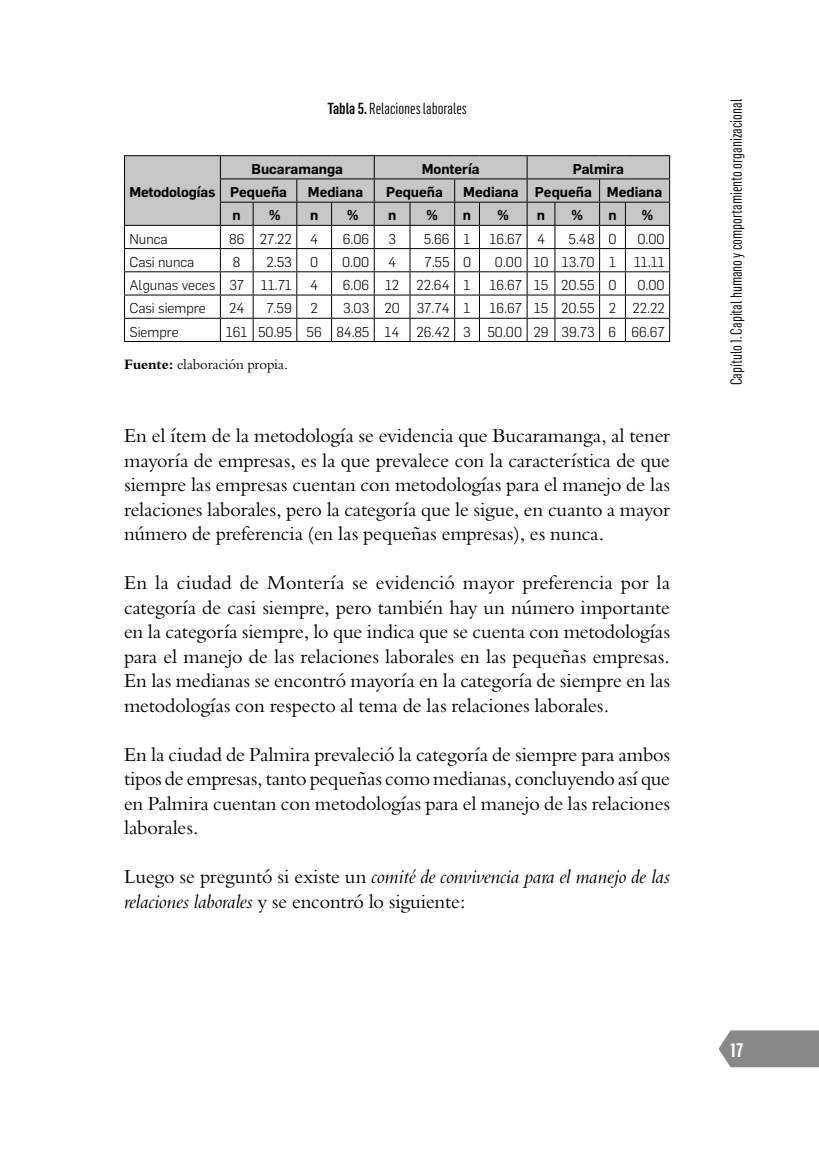
<style>
.page{position:relative;width:819px;height:1166px;background:#fff}
.page>*{position:absolute;margin:0;border:0;box-sizing:border-box;transform-origin:0 0}
.t1{font:19.25px/24.5px "Borgia Pro";color:#000;text-align:justify}
.t2{font:italic 19.25px/24.5px "Borgia Pro";color:#000}
.t3{font:600 19.25px "Flama Condensed";color:#fff}
.t4{font:15.75px "Flama Condensed";color:#000}
.t5{font:300 14px "Flama";color:#000}
.t6{font:600 14px "Flama";color:#000}
.t7{font:14px "Borgia Pro";letter-spacing:.005em;color:#000}
.s1{font-weight:500}
.s2{font-weight:700}
.s3{font-style:normal}
</style>
<div class="page">
<svg style="left:124px;top:155px;width:546px;height:187px"></svg>
<hr style="left:625px;top:341px;width:45px;height:1px;background:#000">
<svg style="left:718px;top:1030px;width:101px;height:37px"></svg>
<p class="t4" style="left:327px;top:99px;width:141px"><span class="s1">Tabla 5.</span> Relaciones laborales</p>
<p class="t6" style="left:129px;top:182px;width:87px">Metodologías</p>
<p class="t6" style="left:251px;top:159px;width:93px">Bucaramanga</p>
<p class="t6" style="left:421px;top:159px;width:60px">Montería</p>
<p class="t6" style="left:572px;top:159px;width:53px">Palmira</p>
<p class="t6" style="left:230px;top:182px;width:58px">Pequeña</p>
<p class="t6" style="left:308px;top:182px;width:57px">Mediana</p>
<p class="t6" style="left:386px;top:182px;width:58px">Pequeña</p>
<p class="t6" style="left:463px;top:182px;width:200px">Mediana Pequeña Mediana</p>
<p class="t6" style="left:233px;top:205px;width:10px">n</p>
<p class="t6" style="left:269px;top:205px;width:13px">%</p>
<p class="t6" style="left:310px;top:205px;width:10px">n</p>
<p class="t6" style="left:347px;top:205px;width:13px">%</p>
<p class="t6" style="left:388px;top:205px;width:10px">n</p>
<p class="t6" style="left:426px;top:205px;width:13px">%</p>
<p class="t6" style="left:463px;top:205px;width:10px">n</p>
<p class="t6" style="left:497px;top:205px;width:13px">%</p>
<p class="t6" style="left:537px;top:205px;width:10px">n</p>
<p class="t6" style="left:571px;top:205px;width:13px">%</p>
<p class="t6" style="left:608px;top:205px;width:10px">n</p>
<p class="t6" style="left:641px;top:205px;width:13px">%</p>
<p class="t5" style="left:129px;top:229px;width:39px">Nunca</p>
<p class="t5" style="left:229px;top:229px;width:64px">86 27.22</p>
<p class="t5" style="left:310px;top:229px;width:10px">4</p>
<p class="t5" style="left:343px;top:229px;width:28px">6.06</p>
<p class="t5" style="left:388px;top:229px;width:9px">3</p>
<p class="t5" style="left:424px;top:229px;width:48px">5.66 1</p>
<p class="t5" style="left:489px;top:229px;width:57px">16.67 4</p>
<p class="t5" style="left:568px;top:229px;width:49px">5.48 0</p>
<p class="t5" style="left:637px;top:229px;width:29px">0.00</p>
<p class="t5" style="left:129px;top:252px;width:66px">Casi nunca</p>
<p class="t5" style="left:233px;top:252px;width:9px">8</p>
<p class="t5" style="left:266px;top:252px;width:27px">2.53</p>
<p class="t5" style="left:310px;top:252px;width:10px">0</p>
<p class="t5" style="left:342px;top:252px;width:29px">0.00</p>
<p class="t5" style="left:388px;top:252px;width:10px">4</p>
<p class="t5" style="left:424px;top:252px;width:48px">7.55 0</p>
<p class="t5" style="left:495px;top:252px;width:122px">0.00 10 13.70 1</p>
<p class="t5" style="left:634px;top:252px;width:32px">11.11</p>
<p class="t5" style="left:129px;top:276px;width:164px">Algunas veces 37 11.71</p>
<p class="t5" style="left:310px;top:276px;width:10px">4</p>
<p class="t5" style="left:343px;top:276px;width:129px">6.06 12 22.64 1</p>
<p class="t5" style="left:489px;top:276px;width:128px">16.67 15 20.55 0</p>
<p class="t5" style="left:637px;top:276px;width:29px">0.00</p>
<p class="t5" style="left:129px;top:299px;width:78px">Casi siempre</p>
<p class="t5" style="left:229px;top:299px;width:17px">24</p>
<p class="t5" style="left:266px;top:299px;width:27px">7.59</p>
<p class="t5" style="left:310px;top:299px;width:9px">2</p>
<p class="t5" style="left:343px;top:299px;width:129px">3.03 20 37.74 1</p>
<p class="t5" style="left:489px;top:299px;width:176px">16.67 15 20.55 2 22.22</p>
<p class="t5" style="left:129px;top:322px;width:51px">Siempre</p>
<p class="t5" style="left:226px;top:322px;width:440px">161 50.95 56 84.85 14 26.42 3 50.00 29 39.73 6 66.67</p>
<p class="t7" style="left:124px;top:356px;width:165px"><span class="s2">Fuente:</span> elaboración propia.</p>
<p class="t1" style="left:124px;top:424px;width:547px">En el ítem de la metodología se evidencia que Bucaramanga, al tener mayoría de empresas, es la que prevalece con la característica de que siempre las empresas cuentan con metodologías para el manejo de las relaciones laborales, pero la categoría que le sigue, en cuanto a mayor número de preferencia (en las pequeñas empresas), es nunca.</p>
<p class="t1" style="left:124px;top:571px;width:547px">En la ciudad de Montería se evidenció mayor preferencia por la categoría de casi siempre, pero también hay un número importante en la categoría siempre, lo que indica que se cuenta con metodologías para el manejo de las relaciones laborales en las pequeñas empresas.<br>En las medianas se encontró mayoría en la categoría de siempre en las metodologías con respecto al tema de las relaciones laborales.</p>
<p class="t1" style="left:124px;top:743px;width:547px">En la ciudad de Palmira prevaleció la categoría de siempre para ambos tipos de empresas, tanto pequeñas como medianas, concluyendo así que en Palmira cuentan con metodologías para el manejo de las relaciones laborales.</p>
<p class="t2" style="left:124px;top:865px;width:547px"><span class="s3">Luego se preguntó si existe un</span> comité de convivencia para el manejo de las relaciones laborales <span class="s3">y se encontró lo siguiente:</span></p>
<p class="t4" style="left:726px;top:385px;width:288px;rotate:-90deg">Capítulo 1. Capital humano y comportamiento organizacional</p>
<p class="t3" style="left:730px;top:1037px;width:14px">17</p>
</div>
